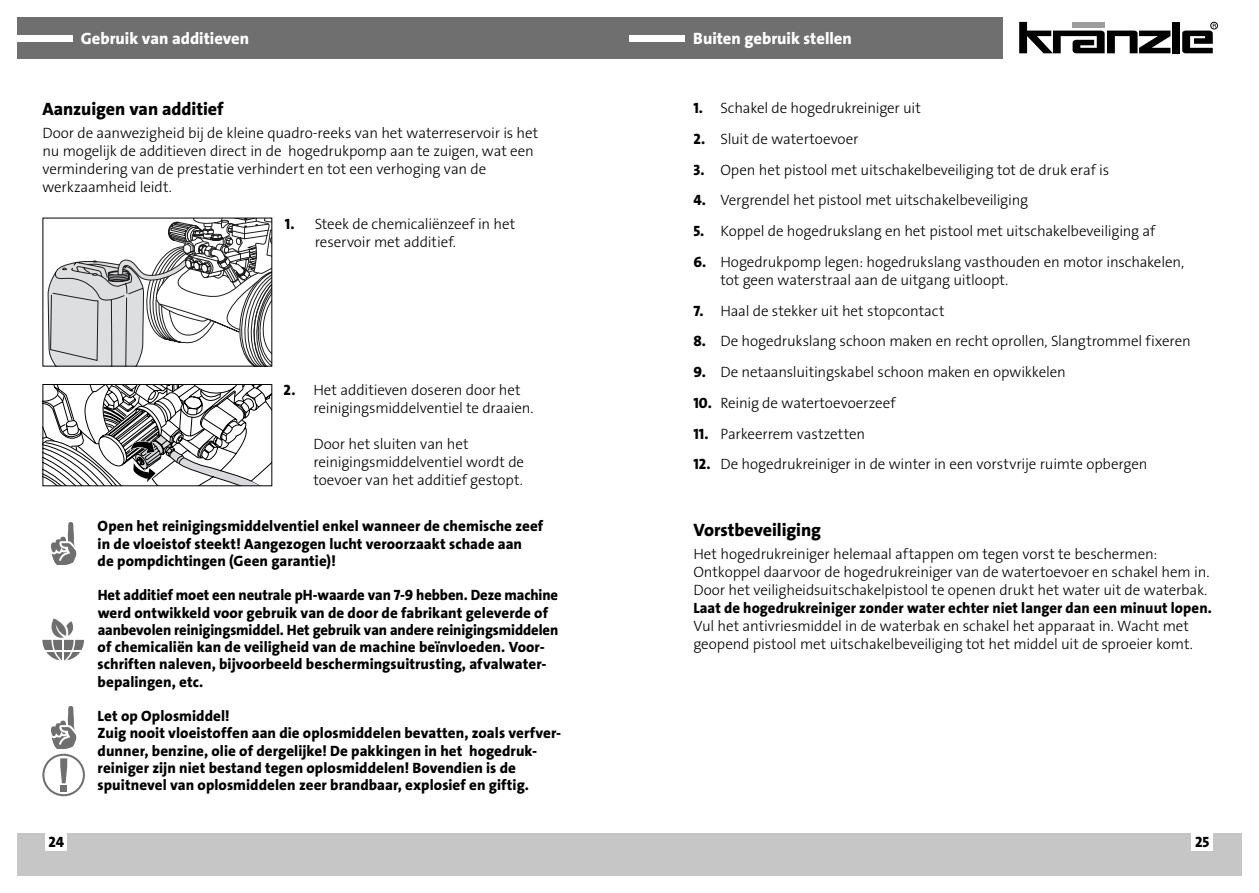
<style>
.page{position:relative;width:1259px;height:893px;background:#fff}
.page>*{position:absolute;margin:0;border:0;box-sizing:border-box;transform-origin:0 0}
.t1{font:18px "The Sans LP8 Ex Bld";letter-spacing:-.005em;color:#000}
.t2{font:16.5px "The Sans LP8 Ex Bld";color:#fff}
.t3{font:15px/18px "The Sans LP3 Lig";letter-spacing:-.01em;color:#000}
.t4{font:15px/17.2px "The Sans LP8 Ex Bld";letter-spacing:.005em;color:#000}
.s1{font-family:"The Sans LP8 Ex Bld"}
</style>
<div class="page">
<div style="left:629px;top:833px;width:613px;height:43px;background:#c6c6c6"></div>
<div style="left:17px;top:833px;width:612px;height:43px;background:#c6c6c6"></div>
<div style="left:1191px;top:833px;width:22px;height:18px;background:#fff"></div>
<div style="left:46px;top:833px;width:21px;height:18px;background:#fff"></div>
<div style="left:17px;top:17px;width:985px;height:41px;background:#706f6f"></div>
<div style="left:17px;top:35px;width:55px;height:6px;background:#fff"></div>
<div style="left:629px;top:35px;width:56px;height:6px;background:#fff"></div>
<svg style="left:1019px;top:22px;width:151px;height:31px"></svg>
<div style="left:1172px;top:22px;width:7px;height:31px;background:#000"></div>
<div style="left:1210px;top:22px;width:7px;height:7px;border:1px solid #000;border-radius:50%"></div>
<svg style="left:1182px;top:24px;width:34px;height:29px"></svg>
<svg style="left:42px;top:754px;width:43px;height:42px"></svg>
<div style="left:61px;top:785px;width:6px;height:7px;background:#706f6f"></div>
<svg style="left:51px;top:706px;width:26px;height:42px"></svg>
<svg style="left:42px;top:618px;width:42px;height:43px"></svg>
<svg style="left:42px;top:217px;width:230px;height:150px"></svg>
<svg style="left:42px;top:384px;width:230px;height:103px"></svg>
<svg style="left:51px;top:522px;width:26px;height:42px"></svg>
<p class="t2" style="left:81px;top:28px;width:170px">Gebruik van additieven</p>
<p class="t1" style="left:42px;top:98px;width:183px">Aanzuigen van additief</p>
<p class="t3" style="left:42px;top:124px;width:497px">Door de aanwezigheid bij de kleine quadro-reeks van het waterreservoir is het nu mogelijk de additieven direct in de hogedrukpomp aan te zuigen, wat een vermindering van de prestatie verhindert en tot een verhoging van de werkzaamheid leidt.</p>
<p class="t3" style="left:315px;top:215px;width:202px;text-indent:-30px"><span class="s1">1.</span> Steek de chemicaliënzeef in het reservoir met additief.</p>
<p class="t3" style="left:313px;top:381px;width:222px;text-indent:-30px"><span class="s1">2.</span> Het additieven doseren door het reinigingsmiddelventiel te draaien.</p>
<p class="t3" style="left:313px;top:435px;width:212px">Door het sluiten van het reinigingsmiddelventiel wordt de toevoer van het additief gestopt.</p>
<p class="t4" style="left:98px;top:518px;width:447px">Open het reinigingsmiddelventiel enkel wanneer de chemische zeef in de vloeistof steekt! Aangezogen lucht veroorzaakt schade aan<br>de pompdichtingen (Geen garantie)!</p>
<p class="t4" style="left:98px;top:587px;width:462px">Het additief moet een neutrale pH-waarde van 7-9 hebben. Deze machine werd ontwikkeld voor gebruik van de door de fabrikant geleverde of aanbevolen reinigingsmiddel. Het gebruik van andere reinigingsmiddelen of chemicaliën kan de veiligheid van de machine beïnvloeden. Voor&shy;schriften naleven, bijvoorbeeld beschermingsuitrusting, afvalwater&shy;bepalingen, etc.</p>
<p class="t4" style="left:98px;top:708px;width:465px">Let op Oplosmiddel!<br>Zuig nooit vloeistoffen aan die oplosmiddelen bevatten, zoals verfver&shy;dunner, benzine, olie of dergelijke! De pakkingen in het hogedruk&shy;reiniger zijn niet bestand tegen oplosmiddelen! Bovendien is de spuitnevel van oplosmiddelen zeer brandbaar, explosief en giftig.</p>
<p class="t2" style="left:693px;top:28px;width:160px">Buiten gebruik stellen</p>
<p class="t3" style="left:693px;top:99px;width:229px"><span class="s1">1.</span> Schakel de hogedrukreiniger uit</p>
<p class="t3" style="left:693px;top:130px;width:167px"><span class="s1">2.</span> Sluit de watertoevoer</p>
<p class="t3" style="left:693px;top:161px;width:417px"><span class="s1">3.</span> Open het pistool met uitschakelbeveiliging tot de druk eraf is</p>
<p class="t3" style="left:693px;top:191px;width:336px"><span class="s1">4.</span> Vergrendel het pistool met uitschakelbeveiliging</p>
<p class="t3" style="left:693px;top:222px;width:463px"><span class="s1">5.</span> Koppel de hogedrukslang en het pistool met uitschakelbeveiliging af</p>
<p class="t3" style="left:720px;top:253px;width:465px;text-indent:-27px"><span class="s1">6.</span> Hogedrukpomp legen: hogedrukslang vasthouden en motor inschakelen, tot geen waterstraal aan de uitgang uitloopt.</p>
<p class="t3" style="left:693px;top:302px;width:253px"><span class="s1">7.</span> Haal de stekker uit het stopcontact</p>
<p class="t3" style="left:693px;top:332px;width:499px"><span class="s1">8.</span> De hogedrukslang schoon maken en recht oprollen, Slangtrommel fixeren</p>
<p class="t3" style="left:693px;top:363px;width:374px"><span class="s1">9.</span> De netaansluitingskabel schoon maken en opwikkelen</p>
<p class="t3" style="left:693px;top:394px;width:204px"><span class="s1">10.</span> Reinig de watertoevoerzeef</p>
<p class="t3" style="left:693px;top:425px;width:173px"><span class="s1">11.</span> Parkeerrem vastzetten</p>
<p class="t3" style="left:693px;top:455px;width:456px"><span class="s1">12.</span> De hogedrukreiniger in de winter in een vorstvrije ruimte opbergen</p>
<p class="t1" style="left:693px;top:519px;width:129px">Vorstbeveiliging</p>
<p class="t3" style="left:693px;top:545px;width:517px">Het hogedrukreiniger helemaal aftappen om tegen vorst te beschermen:<br>Ontkoppel daarvoor de hogedrukreiniger van de watertoevoer en schakel hem in.<br>Door het veiligheidsuitschakelpistool te openen drukt het water uit de waterbak.</p>
<p class="t4" style="left:693px;top:599px;width:520px">Laat de hogedrukreiniger zonder water echter niet langer dan een minuut lopen.</p>
<p class="t3" style="left:693px;top:617px;width:501px">Vul het antivriesmiddel in de waterbak en schakel het apparaat in. Wacht met geopend pistool met uitschakelbeveiliging tot het middel uit de sproeier komt.</p>
<p class="t4" style="left:49px;top:833px;width:17px">24</p>
<p class="t4" style="left:1195px;top:833px;width:16px">25</p>
</div>
